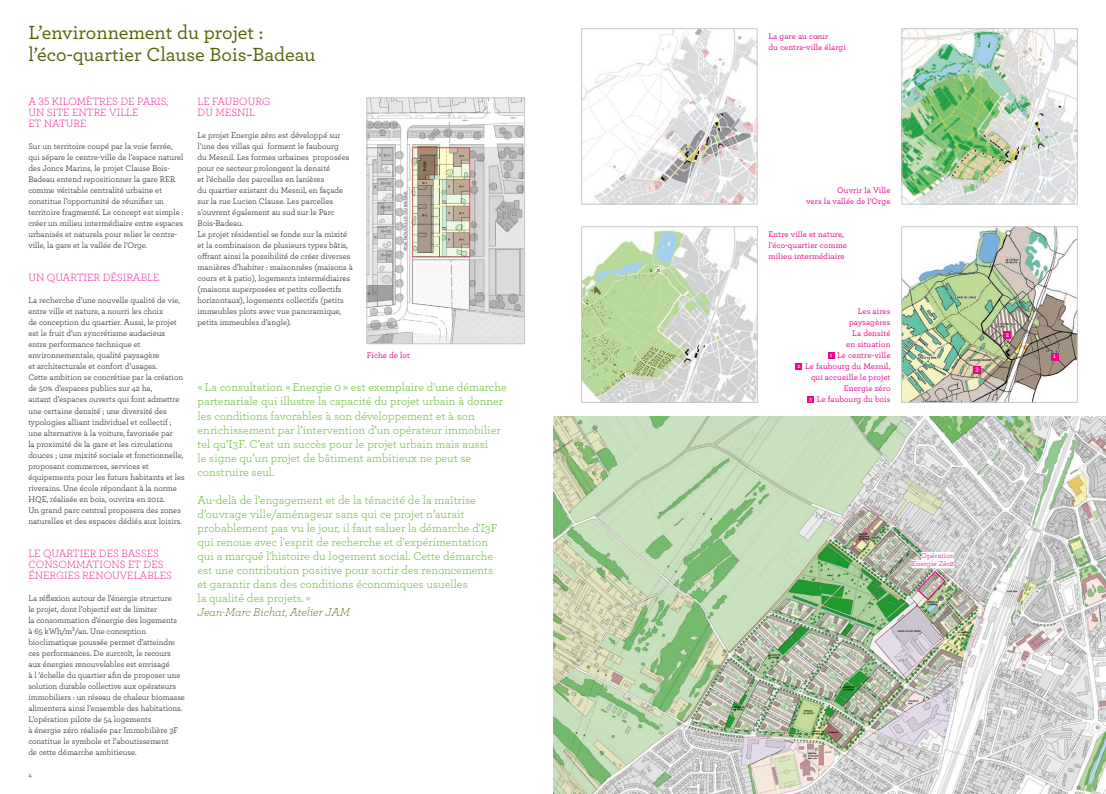
<style>
.page{position:relative;width:1106px;height:794px;background:#fff}
.page>*{position:absolute;margin:0;border:0;box-sizing:border-box;transform-origin:0 0}
.t1{font:500 20px/22px "Archer Pro";color:#536408}
.t2{font:12px/14px "Archer Pro";color:#71bf44}
.t3{font:300 11px/11px "Archer Pro";color:#ed028c}
.t4{font:8.5px/11px "Archer Pro";color:#231f20}
.t5{font:500 8.5px/11px "Archer Pro";letter-spacing:.01em;color:#ed028c;text-align:right}
.t6{font:7.5px "Archer Pro";letter-spacing:.01em;color:#ed028c}
.t7{font:7px "Archer Pro";color:#231f20}
.t8{font:600 6.7px "Archer Pro";color:#fff}
.t9{font:600 6px "Archer Pro";color:#fff}
.s1{font-weight:300;font-style:italic;color:#536408}
</style>
<div class="page">
<img style="left:553px;top:416px;width:553px;height:378px">
<img style="left:583px;top:30px;width:172px;height:172px">
<div style="left:581px;top:28px;width:176px;height:176px;border:1px solid #c7c8ca"></div>
<img style="left:583px;top:228px;width:172px;height:173px">
<div style="left:581px;top:226px;width:176px;height:177px;border:1px solid #c7c8ca"></div>
<img style="left:369px;top:100px;width:153px;height:242px">
<div style="left:367px;top:98px;width:157px;height:246px;border:1px solid #c7c8ca"></div>
<img style="left:903px;top:30px;width:172px;height:172px">
<div style="left:901px;top:28px;width:176px;height:176px;border:1px solid #c7c8ca"></div>
<div style="left:921px;top:552px;width:33px;height:8px;background:#fff"></div>
<div style="left:911px;top:560px;width:43px;height:8px;background:#fff"></div>
<svg style="left:828px;top:352px;width:6px;height:6px"></svg>
<div style="left:795px;top:363px;width:7px;height:6px;background:#ed028c"></div>
<div style="left:807px;top:396px;width:7px;height:6px;background:#ed028c"></div>
<img style="left:903px;top:228px;width:172px;height:173px">
<div style="left:901px;top:226px;width:176px;height:177px;border:1px solid #c7c8ca"></div>
<div style="left:1051px;top:353px;width:7px;height:7px;background:#ed028c"></div>
<div style="left:1003px;top:331px;width:8px;height:8px;background:#ed028c"></div>
<div style="left:973px;top:366px;width:7px;height:7px;background:#ed028c"></div>
<svg style="left:916px;top:570px;width:30px;height:30px"></svg>
<p class="t1" style="left:28px;top:21px;width:288px">L’environnement du projet : l’éco-quartier Clause Bois-Badeau</p>
<p class="t5" style="left:768px;top:31px;width:79px;text-align:left">La gare au cœur<br>du centre-ville élargi</p>
<p class="t3" style="left:28px;top:96px;width:141px">A 35 KILOMÈTRES DE PARIS,<br>UN SITE ENTRE VILLE<br>ET NATURE</p>
<p class="t4" style="left:28px;top:141px;width:157px">Sur un territoire coupé par la voie ferrée, qui sépare le centre-ville de l’espace naturel des Joncs Marins, le projet Clause Bois-Badeau entend repositionner la gare RER comme véritable centralité urbaine et constitue l’opportunité de réunifier un territoire fragmenté. Le concept est simple : créer un milieu intermédiaire entre espaces urbanisés et naturels pour relier le centre&shy;ville, la gare et la vallée de l’Orge.</p>
<p class="t3" style="left:28px;top:272px;width:133px">UN QUARTIER DÉSIRABLE</p>
<p class="t4" style="left:28px;top:295px;width:153px">La recherche d’une nouvelle qualité de vie, entre ville et nature, a nourri les choix<br>de conception du quartier. Aussi, le projet est le fruit d’un syncrétisme audacieux entre performance technique et environnementale, qualité paysagère<br>et architecturale et confort d’usages.</p>
<p class="t4" style="left:28px;top:372px;width:158px">Cette ambition se concrétise par la création de 50% d’espaces publics sur 42 ha,<br>autant d’espaces ouverts qui font admettre une certaine densité ; une diversité des typologies alliant individuel et collectif ; une alternative à la voiture, favorisée par<br>la proximité de la gare et les circulations douces ; une mixité sociale et fonctionnelle, proposant commerces, services et équipements pour les futurs habitants et les riverains. Une école répondant à la norme HQE, réalisée en bois, ouvrira en 2012.<br>Un grand parc central proposera des zones naturelles et des espaces dédiés aux loisirs.</p>
<p class="t3" style="left:28px;top:547px;width:145px">LE QUARTIER DES BASSES<br>CONSOMMATIONS ET DES<br>ÉNERGIES RENOUVELABLES</p>
<p class="t4" style="left:28px;top:592px;width:158px">La réflexion autour de l’énergie structure<br>le projet, dont l’objectif est de limiter<br>la consommation d’énergie des logements<br>à 65 kWh/m²/an. Une conception bioclimatique poussée permet d’atteindre ces performances. De surcroît, le recours aux énergies renouvelables est envisagé<br>à l ’échelle du quartier afin de proposer une solution durable collective aux opérateurs immobiliers : un réseau de chaleur biomasse alimentera ainsi l’ensemble des habitations.</p>
<p class="t4" style="left:28px;top:713px;width:152px">L’opération pilote de 54 logements<br>à énergie zéro réalisée par Immobilière 3F constitue le symbole et l’aboutissement de cette démarche ambitieuse.</p>
<p class="t7" style="left:28px;top:769px;width:5px">4</p>
<p class="t3" style="left:197px;top:96px;width:74px">LE FAUBOURG<br>DU MESNIL</p>
<p class="t4" style="left:197px;top:130px;width:153px">Le projet Energie zéro est développé sur l’une des villas qui forment le faubourg du Mesnil. Les formes urbaines proposées pour ce secteur prolongent la densité<br>et l’échelle des parcelles en lanières<br>du quartier existant du Mesnil, en façade sur la rue Lucien Clause. Les parcelles s’ouvrent également au sud sur le Parc Bois-Badeau.</p>
<p class="t4" style="left:197px;top:229px;width:157px">Le projet résidentiel se fonde sur la mixité et la combinaison de plusieurs types bâtis, offrant ainsi la possibilité de créer diverses manières d’habiter : maisonnées (maisons à cours et à patio), logements intermédiaires (maisons superposées et petits collectifs horizontaux), logements collectifs (petits immeubles plots avec vue panoramique, petits immeubles d’angle).</p>
<p class="t5" style="left:367px;top:350px;width:45px">Fiche de lot</p>
<p class="t2" style="left:197px;top:380px;width:311px">« La consultation « Energie 0 » est exemplaire d'une démarche partenariale qui illustre la capacité du projet urbain à donner les conditions favorables à son développement et à son enrichissement par l’intervention d’un opérateur immobilier tel qu’I3F. C’est un succès pour le projet urbain mais aussi<br>le signe qu’un projet de bâtiment ambitieux ne peut se construire seul.</p>
<p class="t2" style="left:197px;top:492px;width:301px">Au-delà de l’engagement et de la ténacité de la maîtrise d’ouvrage ville/aménageur sans qui ce projet n’aurait probablement pas vu le jour, il faut saluer la démarche d'I3F qui renoue avec l'esprit de recherche et d'expérimentation qui a marqué l'histoire du logement social. Cette démarche est une contribution positive pour sortir des renoncements et garantir dans des conditions économiques usuelles<br>la qualité des projets. »<br><span class="s1">Jean-Marc Bichat, Atelier JAM</span></p>
<p class="t5" style="left:806px;top:185px;width:86px">Ouvrir la Ville<br>vers la vallée de l’Orge</p>
<p class="t5" style="left:768px;top:229px;width:80px;text-align:left">Entre ville et nature, l’éco-quartier comme milieu intermédiaire</p>
<p class="t5" style="left:846px;top:306px;width:46px">Les aires paysagères<br>La densité en situation</p>
<p class="t5" style="left:837px;top:350px;width:55px">Le centre-ville</p>
<p class="t5" style="left:805px;top:361px;width:87px">Le faubourg du Mesnil, qui accueille le projet<br>Energie zéro</p>
<p class="t5" style="left:816px;top:394px;width:75px">Le faubourg du bois</p>
<p class="t9" style="left:830px;top:350px;width:4px">1</p>
<p class="t9" style="left:797px;top:361px;width:5px">2</p>
<p class="t9" style="left:809px;top:394px;width:4px">3</p>
<p class="t8" style="left:975px;top:364px;width:5px">3</p>
<p class="t6" style="left:921px;top:550px;width:35px">Opération</p>
<p class="t6" style="left:911px;top:558px;width:44px">Energie ZérØ</p>
<p class="t8" style="left:1005px;top:329px;width:5px">2</p>
<p class="t8" style="left:1053px;top:351px;width:4px">1</p>
</div>
